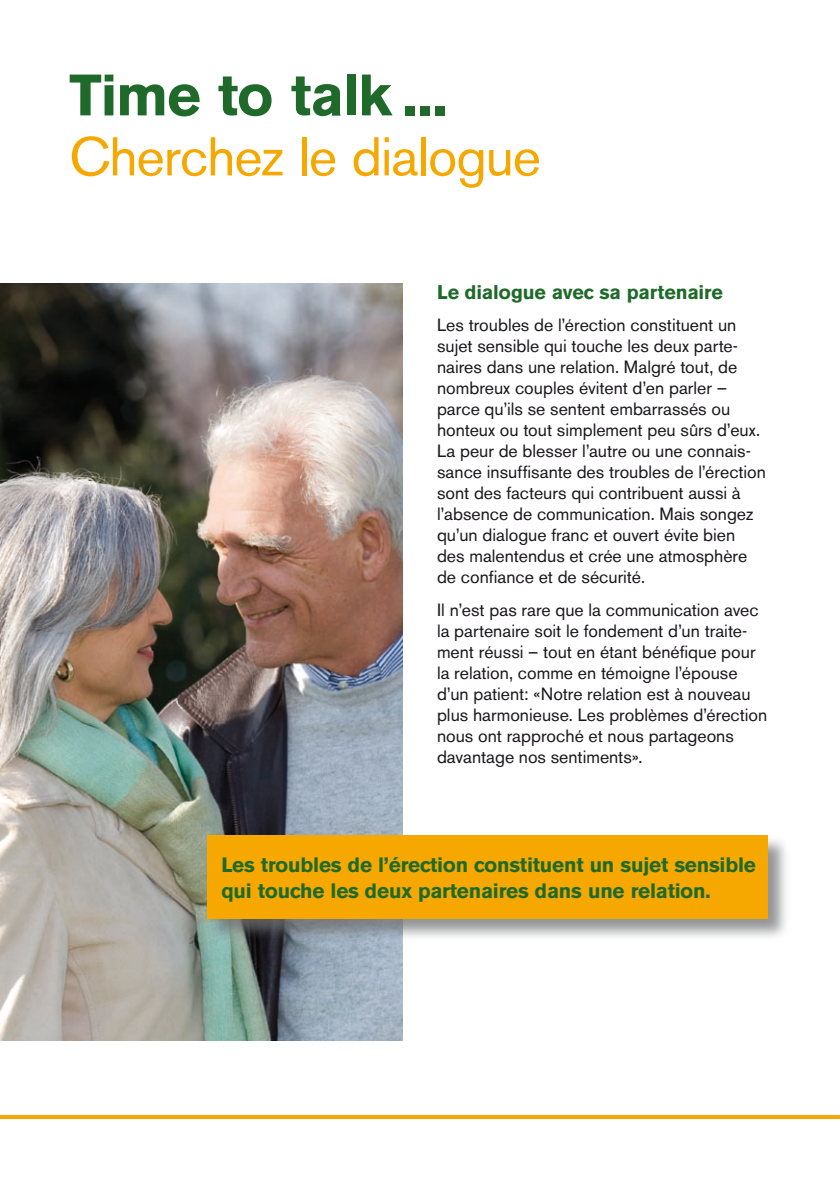
<style>
.page{position:relative;width:840px;height:1191px;background:#fff}
.page>*{position:absolute;margin:0;border:0;box-sizing:border-box;transform-origin:0 0}
.t1{font:700 56px "AK11";letter-spacing:-.01em;color:#1f6a2a}
.t2{font:52px "AK11";letter-spacing:-.005em;color:#f6a800}
.t3{font:700 20px/26px "AK11";color:#1f6a2a}
.t4{font:700 19px "AK11";letter-spacing:.005em;color:#1f6a2a}
.t5{font:17px/21px "AK11";letter-spacing:.015em;color:#1a171c}
</style>
<div class="page">
<img style="left:0;top:283px;width:403px;height:757px">
<hr style="left:0;top:1115px;width:839px;height:4px;background:#f6a800">
<div style="left:206px;top:835px;width:585px;height:106px;background:#707173;opacity:.75"></div>
<div style="left:207px;top:835px;width:560px;height:83px;background:#f6a800"></div>
<h1 class="t1" style="left:69px;top:62px;width:378px">Time to talk ...</h1>
<h2 class="t2" style="left:69px;top:126px;width:472px">Cherchez le dialogue</h2>
<p class="t4" style="left:437px;top:280px;width:287px">Le dialogue avec sa partenaire</p>
<p class="t5" style="left:437px;top:315px;width:330px">Les troubles de l’érection constituent un sujet sensible qui touche les deux parte&shy;naires dans une relation. Malgré tout, de nombreux couples évitent d’en parler – parce qu’ils se sentent embarrassés ou honteux ou tout simplement peu sûrs d’eux.<br>La peur de blesser l’autre ou une connais&shy;sance insuffisante des troubles de l’érection sont des facteurs qui contribuent aussi à l’absence de communication. Mais songez qu’un dialogue franc et ouvert évite bien des malentendus et crée une atmosphère de confiance et de sécurité.</p>
<p class="t5" style="left:437px;top:599px;width:331px">Il n’est pas rare que la communication avec la partenaire soit le fondement d’un traite&shy;ment réussi – tout en étant bénéfique pour la relation, comme en témoigne l’épouse d’un patient: «Notre relation est à nouveau plus harmonieuse. Les problèmes d’érection nous ont rapproché et nous partageons davantage nos sentiments».</p>
<p class="t3" style="left:221px;top:851px;width:535px">Les troubles de l’érection constituent un sujet sensible qui touche les deux partenaires dans une relation.</p>
</div>
